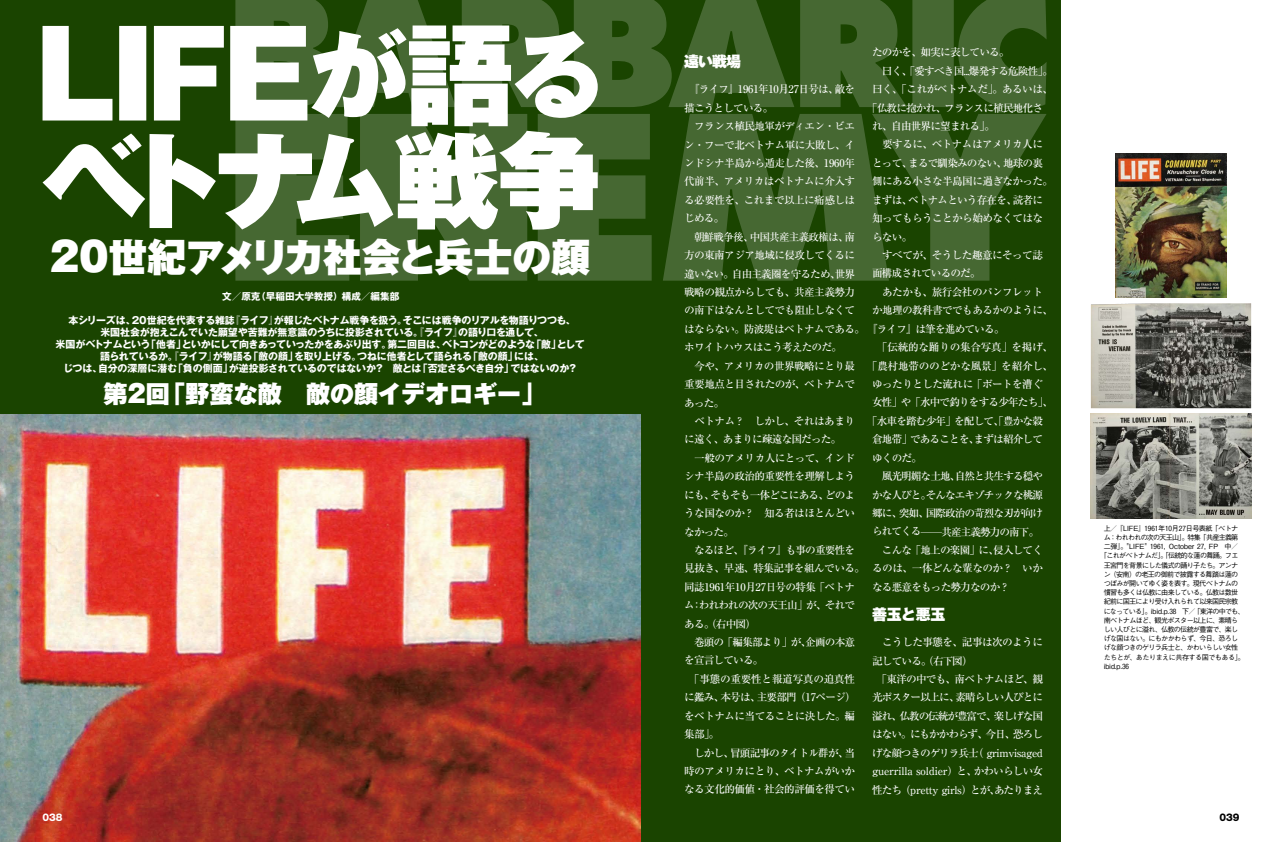
<style>
.page{position:relative;width:1282px;height:842px;background:#fff}
.page>*{position:absolute;margin:0;border:0;box-sizing:border-box;transform-origin:0 0}
.t1{font:900 39px "Gothic MB101 Pro";letter-spacing:-.005em;color:#fff}
.t2{font:900 24.1px "Gothic MB101 Pro";color:#fff}
.t3{font:900 14.9px "Gothic MB101 Pro";letter-spacing:-.02em;color:#fff}
.t4{font:500 10.6px/18.4px "Ryumin Pro";letter-spacing:-.06em;color:#fff}
.t5{font:500 10.6px/18.4px "Ryumin Pro";letter-spacing:-.08em;color:#fff}
.t6{font:500 10.6px "Ryumin Pro";letter-spacing:-.09em;color:#fff}
.t7{font:500 10.6px "Ryumin Pro";letter-spacing:-.025em;color:#fff}
.t8{font:800 10.6px "Helvetica Neue LT Std";color:#fff}
.t9{font:800 10.6px "Helvetica Neue LT Std";color:#000}
.t10{font:700 9.9px/12px "Gothic MB101 Pro";letter-spacing:-.03em;color:#fff;text-align:center}
.t11{font:700 9.6px "Gothic MB101 Pro";color:#fff}
.t12{font:500 7.1px "Gothic BBB Pro";letter-spacing:-.095em;color:#000}
.t13{font:500 7.1px "Gothic BBB Pro";color:#000}
.t14{font:500 7.1px "Gothic BBB Pro";letter-spacing:-.02em;color:#000}
.t15{font:500 7.1px "Gothic BBB Pro";letter-spacing:-.07em;color:#000}
</style>
<div class="page">
<div style="left:641px;top:0;width:418px;height:842px;background:#1a4400"></div>
<div style="left:0;top:0;width:641px;height:842px;background:#1a4400"></div>
<img style="left:1115px;top:153px;width:111px;height:145px">
<img style="left:1090px;top:303px;width:160px;height:105px">
<img style="left:1090px;top:414px;width:160px;height:105px">
<img style="left:0;top:414px;width:641px;height:428px">
<svg style="left:235px;top:114px;width:811px;height:167px;fill:#466832"></svg>
<svg style="left:235px;top:0;width:811px;height:109px;fill:#466832"></svg>
<svg style="left:43px;top:26px;width:554px;height:100px;fill:#fff"></svg>
<svg style="left:43px;top:131px;width:554px;height:99px"></svg>
<h1 class="t1" style="left:50px;top:225px;width:542px">20世紀アメリカ社会と兵士の顔</h1>
<p class="t11" style="left:222px;top:288px;width:179px">文／原克（早稲田大学教授）構成／編集部</p>
<p class="t10" style="left:56px;top:313px;width:530px">本シリーズは、20世紀を代表する雑誌『ライフ』が報じたベトナム戦争を扱う。そこには戦争のリアルを物語りつつも、<br>米国社会が抱えこんでいた願望や苦難が無意識のうちに投影されている。『ライフ』の語り口を通して、<br>米国がベトナムという「他者」といかにして向きあっていったかをあぶり出す。第二回目は、ベトコンがどのような「敵」として語られているか。『ライフ』が物語る「敵の顔」を取り上げる。つねに他者として語られる「敵の顔」には、<br>じつは、自分の深層に潜む「負の側面」が逆投影されているのではないか？　敵とは「否定さるべき自分」ではないのか？</p>
<h2 class="t2" style="left:103px;top:373px;width:443px">第2回「野蛮な敵　敵の顔イデオロギー」</h2>
<p class="t5" style="left:872px;top:42px;width:139px">たのかを、如実に表している。</p>
<p class="t5" style="left:872px;top:61px;width:182px">　曰く、「愛すべき国...爆発する危険性」。</p>
<p class="t4" style="left:872px;top:79px;width:182px">曰く、「これがベトナムだ」。あるいは、</p>
<p class="t5" style="left:866px;top:98px;width:178px">「仏教に抱かれ、フランスに植民地化さ</p>
<p class="t5" style="left:872px;top:116px;width:124px">れ、自由世界に望まれる」。</p>
<p class="t4" style="left:872px;top:135px;width:172px">　要するに、ベトナムはアメリカ人に</p>
<p class="t5" style="left:872px;top:153px;width:172px">とって、まるで馴染みのない、地球の裏</p>
<p class="t4" style="left:872px;top:171px;width:182px">側にある小さな半島国に過ぎなかった。</p>
<p class="t5" style="left:872px;top:190px;width:172px">まずは、ベトナムという存在を、読者に</p>
<p class="t4" style="left:872px;top:208px;width:172px">知ってもらうことから始めなくてはな</p>
<p class="t4" style="left:872px;top:227px;width:42px">らない。</p>
<p class="t4" style="left:872px;top:245px;width:172px">　すべてが、そうした趣意にそって誌</p>
<p class="t5" style="left:872px;top:263px;width:110px">面構成されているのだ。</p>
<p class="t4" style="left:872px;top:282px;width:172px">　あたかも、旅行会社のパンフレット</p>
<p class="t4" style="left:872px;top:300px;width:182px">か地理の教科書ででもあるかのように、</p>
<p class="t7" style="left:872px;top:339px;width:182px">　「伝統的な踊りの集合写真」を掲げ、</p>
<p class="t7" style="left:866px;top:357px;width:188px">「農村地帯ののどかな風景」を紹介し、</p>
<p class="t4" style="left:872px;top:374px;width:172px">ゆったりとした流れに「ボートを漕ぐ</p>
<p class="t5" style="left:872px;top:392px;width:182px">女性」や「水中で釣りをする少年たち」、</p>
<p class="t5" style="left:866px;top:411px;width:178px">「水車を踏む少年」を配して、「豊かな穀</p>
<p class="t5" style="left:872px;top:429px;width:172px">倉地帯」であることを、まずは紹介して</p>
<p class="t4" style="left:872px;top:448px;width:51px">ゆくのだ。</p>
<p class="t6" style="left:872px;top:468px;width:172px">　風光明媚な土地、自然と共生する穏や</p>
<p class="t6" style="left:872px;top:486px;width:172px">かな人びと。そんなエキゾチックな桃源</p>
<p class="t6" style="left:872px;top:505px;width:172px">郷に、突如、国際政治の苛烈な刃が向け</p>
<p class="t6" style="left:872px;top:523px;width:169px">られてくる<sup>—</sup>共産主義勢力の南下。</p>
<p class="t5" style="left:872px;top:540px;width:172px">　こんな「地上の楽園」に、侵入してく</p>
<p class="t4" style="left:872px;top:558px;width:172px">るのは、一体どんな輩なのか？　いか</p>
<p class="t5" style="left:872px;top:577px;width:149px">なる悪意をもった勢力なのか？　</p>
<h3 class="t3" style="left:872px;top:602px;width:75px">善玉と悪玉</h3>
<p class="t5" style="left:872px;top:632px;width:172px">　こうした事態を、記事は次のように記している。（右下図）<br>　「東洋の中でも、南ベトナムほど、観光ポスター以上に、素晴らしい人びとに溢れ、仏教の伝統が豊富で、楽しげな国はない。にもかかわらず、今日、恐ろしげな顔つきのゲリラ兵士（ grimvisaged guerrilla soldier）と、かわいらしい女性たち（pretty girls）とが、あたりまえ</p>
<h3 class="t3" style="left:684px;top:49px;width:58px">遠い戦場</h3>
<p class="t4" style="left:684px;top:79px;width:322px">　『ライフ』1961年10月27日号は、敵を<br>描こうとしている。<br>　フランス植民地軍がディエン・ビエ<br>ン・フーで北ベトナム軍に大敗し、イ<br>ンドシナ半島から遁走した後、1960年<br>代前半、アメリカはベトナムに介入す<br>る必要性を、これまで以上に痛感しは<br>じめる。<br>　朝鮮戦争後、中国共産主義政権は、南<br>方の東南アジア地域に侵攻してくるに<br>違いない。自由主義圏を守るため、世界<br>戦略の観点からしても、共産主義勢力<br>の南下はなんとしてでも阻止しなくて<br>はならない。防波堤はベトナムである。『ライフ』は筆を進めている。ホワイトハウスはこう考えたのだ。<br>　今や、アメリカの世界戦略にとり最<br>重要地点と目されたのが、ベトナムで<br>あった。<br>　ベトナム？　しかし、それはあまり<br>に遠く、あまりに疎遠な国だった。<br>　一般のアメリカ人にとって、インド<br>シナ半島の政治的重要性を理解しよう<br>にも、そもそも一体どこにある、どのよ<br>うな国なのか？　知る者はほとんどい<br>なかった。<br>　なるほど、『ライフ』も事の重要性を<br>見抜き、早速、特集記事を組んでいる。<br>同誌1961年10月27日号の特集「ベトナ<br>ム：われわれの次の天王山」が、それで<br>ある。（右中図）<br>　巻頭の「編集部より」が、企画の本意<br>を宣言している。<br>　「事態の重要性と報道写真の迫真性<br>に鑑み、本号は、主要部門（17ページ）<br>をベトナムに当てることに決した。編<br>集部」。<br>　しかし、冒頭記事のタイトル群が、当<br>時のアメリカにとり、ベトナムがいか<br>なる文化的価値・社会的評価を得てい</p>
<p class="t14" style="left:1103px;top:522px;width:136px">上／『LIFE』1961年10月27日号表紙「ベトナ</p>
<p class="t12" style="left:1103px;top:531px;width:136px">ム：われわれの次の天王山」。特集「共産主義第</p>
<p class="t13" style="left:1103px;top:541px;width:136px">二弾」。"LIFE" 1961, October 27, FP　中／</p>
<p class="t12" style="left:1099px;top:550px;width:140px">「これがベトナムだ」。「伝統的な蓮の舞踊。フエ</p>
<p class="t12" style="left:1103px;top:559px;width:136px">王宮門を背景にした儀式の踊り子たち。アンナ</p>
<p class="t12" style="left:1103px;top:568px;width:136px">ン（安南）の老王の御前で披露する舞踏は蓮の</p>
<p class="t12" style="left:1103px;top:578px;width:136px">つぼみが開いてゆく姿を表す。現代ベトナムの</p>
<p class="t12" style="left:1103px;top:587px;width:136px">慣習も多くは仏教に由来している。仏教は数世</p>
<p class="t12" style="left:1103px;top:596px;width:136px">紀前に国王により受け入れられて以来国民宗教</p>
<p class="t12" style="left:1103px;top:605px;width:143px">になっている」。ibid.p.38　下／「東洋の中でも、</p>
<p class="t12" style="left:1103px;top:614px;width:136px">南ベトナムほど、観光ポスター以上に、素晴ら</p>
<p class="t12" style="left:1103px;top:624px;width:136px">しい人びとに溢れ、仏教の伝統が豊富で、楽し</p>
<p class="t12" style="left:1103px;top:633px;width:136px">げな国はない。にもかかわらず、今日、恐ろし</p>
<p class="t12" style="left:1103px;top:642px;width:136px">げな顔つきのゲリラ兵士と、かわいらしい女性</p>
<p class="t15" style="left:1103px;top:651px;width:143px">たちとが、あたりまえに共存する国でもある」。</p>
<p class="t12" style="left:1103px;top:660px;width:27px">ibid.p.36</p>
<p class="t8" style="left:43px;top:810px;width:22px">038</p>
<p class="t9" style="left:1219px;top:810px;width:22px">039</p>
</div>
